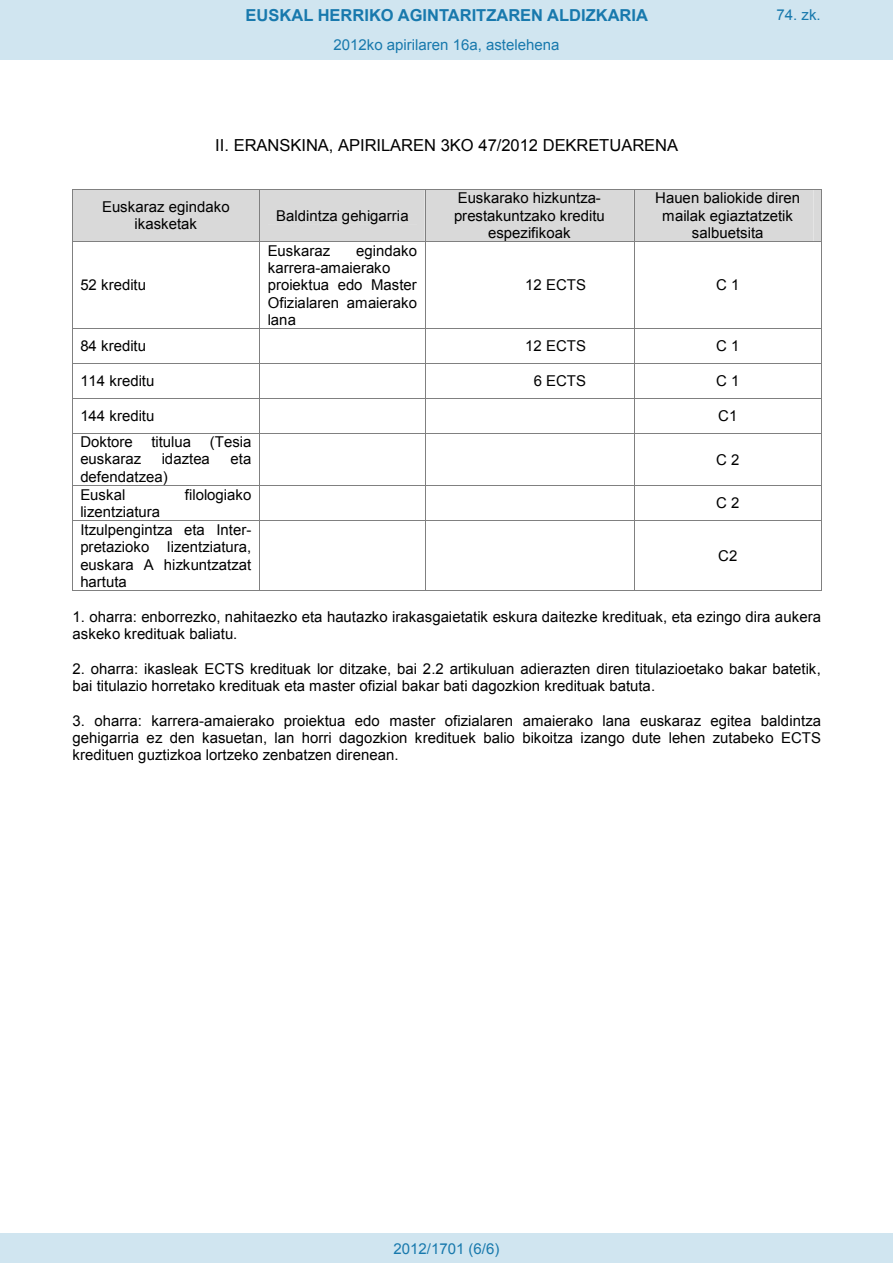
<style>
.page{position:relative;width:893px;height:1263px;background:#fff}
.page>*{position:absolute;margin:0;border:0;box-sizing:border-box;transform-origin:0 0}
.t1{font:16.5px "Arial";letter-spacing:-.005em;color:#000}
.t2{font:700 16.5px "Arial";color:#1879ad}
.t3{font:15px/17.2px "Arial";color:#000}
.Paginacion_Centro{font:15px "Arial";color:#1879ad}
</style>
<div class="page">
<div style="left:72px;top:189px;width:750px;height:53px;background:#d9d9d9"></div>
<hr style="left:72px;top:242px;width:1px;height:86px;background:#808080">
<hr style="left:259px;top:242px;width:1px;height:86px;background:#808080">
<hr style="left:425px;top:242px;width:1px;height:86px;background:#808080">
<hr style="left:634px;top:242px;width:1px;height:86px;background:#808080">
<hr style="left:821px;top:242px;width:1px;height:86px;background:#808080">
<hr style="left:72px;top:328px;width:187px;height:1px;background:#808080">
<hr style="left:260px;top:328px;width:165px;height:1px;background:#808080">
<hr style="left:425px;top:328px;width:209px;height:1px;background:#808080">
<hr style="left:635px;top:328px;width:186px;height:1px;background:#808080">
<hr style="left:72px;top:329px;width:1px;height:34px;background:#808080">
<hr style="left:259px;top:329px;width:1px;height:34px;background:#808080">
<hr style="left:425px;top:329px;width:1px;height:34px;background:#808080">
<hr style="left:634px;top:329px;width:1px;height:34px;background:#808080">
<hr style="left:821px;top:329px;width:1px;height:34px;background:#808080">
<hr style="left:72px;top:363px;width:187px;height:1px;background:#808080">
<hr style="left:260px;top:363px;width:165px;height:1px;background:#808080">
<hr style="left:425px;top:363px;width:209px;height:1px;background:#808080">
<hr style="left:635px;top:363px;width:186px;height:1px;background:#808080">
<hr style="left:72px;top:364px;width:1px;height:34px;background:#808080">
<hr style="left:259px;top:364px;width:1px;height:34px;background:#808080">
<hr style="left:425px;top:364px;width:1px;height:34px;background:#808080">
<hr style="left:634px;top:364px;width:1px;height:34px;background:#808080">
<hr style="left:821px;top:364px;width:1px;height:34px;background:#808080">
<hr style="left:72px;top:398px;width:187px;height:1px;background:#808080">
<hr style="left:260px;top:398px;width:165px;height:1px;background:#808080">
<hr style="left:425px;top:398px;width:209px;height:1px;background:#808080">
<hr style="left:635px;top:398px;width:186px;height:1px;background:#808080">
<hr style="left:72px;top:398px;width:1px;height:35px;background:#808080">
<hr style="left:259px;top:398px;width:1px;height:35px;background:#808080">
<hr style="left:425px;top:398px;width:1px;height:35px;background:#808080">
<hr style="left:634px;top:398px;width:1px;height:35px;background:#808080">
<hr style="left:821px;top:398px;width:1px;height:35px;background:#808080">
<hr style="left:72px;top:433px;width:187px;height:1px;background:#808080">
<hr style="left:260px;top:433px;width:165px;height:1px;background:#808080">
<hr style="left:425px;top:433px;width:209px;height:1px;background:#808080">
<hr style="left:635px;top:433px;width:186px;height:1px;background:#808080">
<hr style="left:72px;top:433px;width:1px;height:52px;background:#808080">
<hr style="left:259px;top:433px;width:1px;height:52px;background:#808080">
<hr style="left:425px;top:433px;width:1px;height:52px;background:#808080">
<hr style="left:634px;top:433px;width:1px;height:52px;background:#808080">
<hr style="left:821px;top:433px;width:1px;height:52px;background:#808080">
<hr style="left:72px;top:485px;width:187px;height:1px;background:#808080">
<hr style="left:260px;top:485px;width:165px;height:1px;background:#808080">
<hr style="left:425px;top:485px;width:209px;height:1px;background:#808080">
<hr style="left:635px;top:485px;width:186px;height:1px;background:#808080">
<hr style="left:72px;top:486px;width:1px;height:34px;background:#808080">
<hr style="left:259px;top:486px;width:1px;height:34px;background:#808080">
<hr style="left:425px;top:486px;width:1px;height:34px;background:#808080">
<hr style="left:634px;top:486px;width:1px;height:34px;background:#808080">
<hr style="left:821px;top:486px;width:1px;height:34px;background:#808080">
<hr style="left:72px;top:520px;width:187px;height:1px;background:#808080">
<hr style="left:260px;top:520px;width:165px;height:1px;background:#808080">
<hr style="left:425px;top:520px;width:209px;height:1px;background:#808080">
<hr style="left:635px;top:520px;width:186px;height:1px;background:#808080">
<hr style="left:72px;top:521px;width:1px;height:69px;background:#808080">
<hr style="left:72px;top:590px;width:187px;height:1px;background:#808080">
<hr style="left:259px;top:521px;width:1px;height:69px;background:#808080">
<hr style="left:260px;top:590px;width:165px;height:1px;background:#808080">
<hr style="left:425px;top:521px;width:1px;height:69px;background:#808080">
<hr style="left:425px;top:590px;width:209px;height:1px;background:#808080">
<hr style="left:634px;top:521px;width:1px;height:69px;background:#808080">
<hr style="left:635px;top:590px;width:186px;height:1px;background:#808080">
<hr style="left:821px;top:521px;width:1px;height:69px;background:#808080">
<div style="left:0;top:0;width:893px;height:60px;background:#d0e5f0"></div>
<div style="left:0;top:1233px;width:893px;height:30px;background:#d0e5f0"></div>
<p class="t2" style="left:246px;top:4px;width:404px">EUSKAL HERRIKO AGINTARITZAREN ALDIZKARIA</p>
<p class="Paginacion_Centro" style="left:776px;top:5px;width:46px">74. zk.</p>
<p class="Paginacion_Centro" style="left:333px;top:35px;width:227px">2012ko apirilaren 16a, astelehena</p>
<p class="t1" style="left:215px;top:135px;width:464px">II. ERANSKINA, APIRILAREN 3KO 47/2012 DEKRETUARENA</p>
<p class="t3" style="left:102px;top:198px;width:129px;text-align:center">Euskaraz egindako ikasketak</p>
<p class="t3" style="left:276px;top:207px;width:134px">Baldintza gehigarria</p>
<p class="t3" style="left:80px;top:276px;width:67px">52 kreditu</p>
<p class="t3" style="left:268px;top:242px;width:151px;text-indent:88px">egindako karrera-amaierako proiektua edo Master<br>Ofizialaren amaierako lana</p>
<p class="t3" style="left:268px;top:242px;width:64px">Euskaraz</p>
<p class="t3" style="left:454px;top:190px;width:152px;text-align:center">Euskarako hizkuntza&shy;prestakuntzako kreditu espezifikoak</p>
<p class="t3" style="left:655px;top:190px;width:146px;text-align:center">Hauen baliokide diren mailak egiaztatzetik salbuetsita</p>
<p class="t3" style="left:525px;top:276px;width:62px">12 ECTS</p>
<p class="t3" style="left:716px;top:276px;width:25px">C 1</p>
<p class="t3" style="left:80px;top:337px;width:67px">84 kreditu</p>
<p class="t3" style="left:525px;top:337px;width:62px">12 ECTS</p>
<p class="t3" style="left:716px;top:337px;width:25px">C 1</p>
<p class="t3" style="left:80px;top:372px;width:75px">114 kreditu</p>
<p class="t3" style="left:534px;top:372px;width:54px">6 ECTS</p>
<p class="t3" style="left:716px;top:372px;width:25px">C 1</p>
<p class="t3" style="left:80px;top:407px;width:75px">144 kreditu</p>
<p class="t3" style="left:718px;top:407px;width:21px">C1</p>
<p class="t3" style="left:80px;top:434px;width:173px">Doktore titulua (Tesia euskaraz</p>
<p class="t3" style="left:716px;top:451px;width:25px">C 2</p>
<p class="t3" style="left:162px;top:451px;width:50px">idaztea</p>
<p class="t3" style="left:231px;top:451px;width:22px">eta</p>
<p class="t3" style="left:80px;top:468px;width:89px">defendatzea)</p>
<p class="t3" style="left:80px;top:486px;width:47px">Euskal</p>
<p class="t3" style="left:185px;top:486px;width:68px">filologiako</p>
<p class="t3" style="left:80px;top:503px;width:81px">lizentziatura</p>
<p class="t3" style="left:80px;top:521px;width:173px;text-align:justify">Itzulpengintza eta Inter&shy;pretazioko lizentziatura, euskara A hizkuntzatzat hartuta</p>
<p class="t3" style="left:716px;top:495px;width:25px">C 2</p>
<p class="t3" style="left:718px;top:547px;width:21px">C2</p>
<p class="t3" style="left:73px;top:608px;width:750px">1. oharra: enborrezko, nahitaezko eta hautazko irakasgaietatik eskura daitezke kredituak, eta ezingo dira aukera askeko kredituak baliatu.</p>
<p class="t3" style="left:73px;top:660px;width:750px">2. oharra: ikasleak ECTS kredituak lor ditzake, bai 2.2 artikuluan adierazten diren titulazioetako bakar batetik, bai titulazio horretako kredituak eta master ofizial bakar bati dagozkion kredituak batuta.</p>
<p class="t3" style="left:73px;top:712px;width:750px;text-align:justify">3. oharra: karrera-amaierako proiektua edo master ofizialaren amaierako lana euskaraz egitea baldintza gehigarria ez den kasuetan, lan horri dagozkion kredituek balio bikoitza izango dute lehen zutabeko ECTS kredituen guztizkoa lortzeko zenbatzen direnean.</p>
<p class="Paginacion_Centro" style="left:393px;top:1238px;width:107px">2012/1701 (6/6)</p>
</div>
